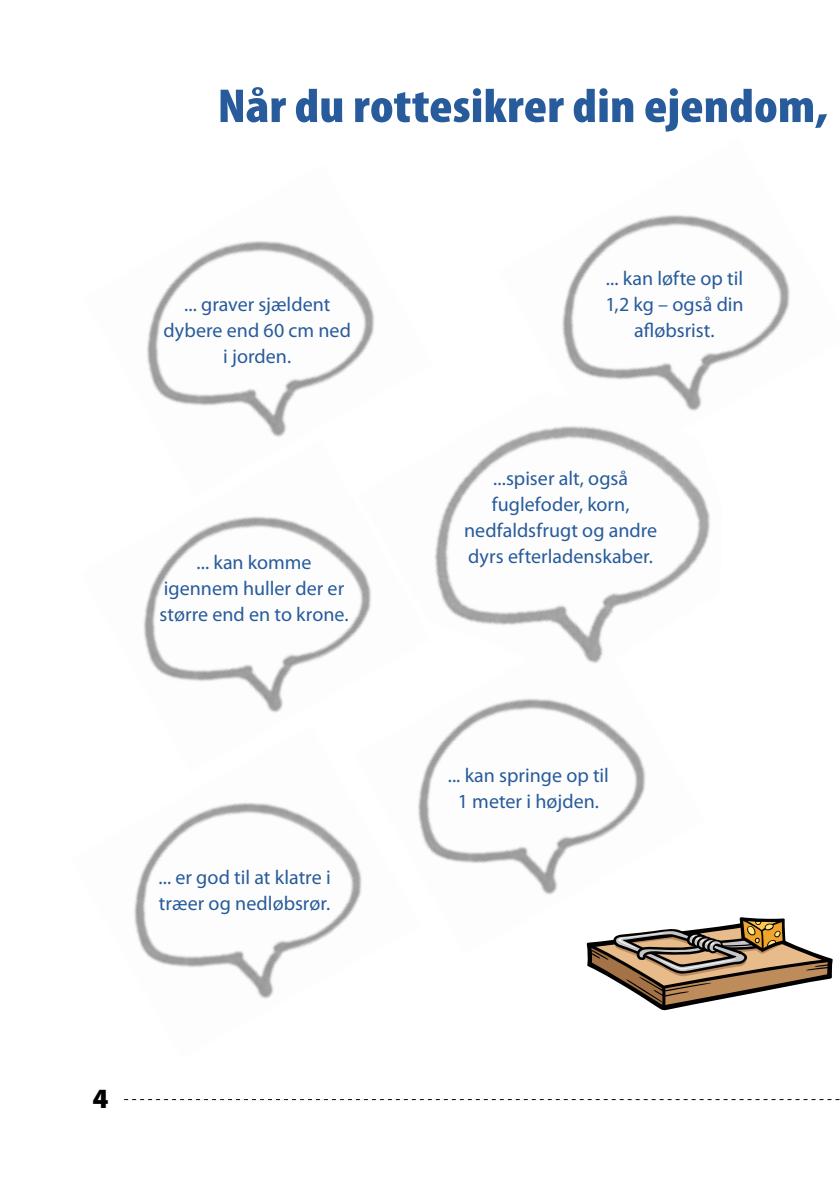
<style>
.page{position:relative;width:840px;height:1191px;background:#fff}
.page>*{position:absolute;margin:0;border:0;box-sizing:border-box;transform-origin:0 0}
.overskrift_2{font:900 condensed 48px "Myriad Pro";color:#275b9b;scale:1.1 1}
.t1{font:900 28px "Myriad Pro";color:#000}
.Brødtekst{font:20px/26px "Myriad Pro";color:#275b9b;text-align:center}
</style>
<div class="page">
<svg style="left:587px;top:917px;width:245px;height:93px"></svg>
<img style="left:146px;top:240px;width:229px;height:197px">
<img style="left:143px;top:516px;width:214px;height:197px">
<img style="left:562px;top:214px;width:228px;height:177px">
<img style="left:353px;top:622px;width:352px;height:332px">
<img style="left:134px;top:726px;width:287px;height:273px">
<img style="left:357px;top:391px;width:353px;height:293px">
<svg style="left:124px;top:1099px;width:715px;height:1px"></svg>
<h2 class="overskrift_2" style="left:217px;top:75px;width:556px">Når du rottesikrer din ejendom,</h2>
<p class="Brødtekst" style="left:163px;top:290px;width:189px">... graver sjældent dybere end 60 cm ned i jorden.</p>
<p class="Brødtekst" style="left:159px;top:549px;width:191px">... kan komme igennem huller der er større end en to krone.</p>
<p class="Brødtekst" style="left:158px;top:863px;width:174px;text-align:left">... er god til at klatre i træer og nedløbsrør.</p>
<p class="Brødtekst" style="left:605px;top:264px;width:140px">... kan løfte op til<br>1,2 kg – også din afløbsrist.</p>
<p class="Brødtekst" style="left:464px;top:465px;width:195px">...spiser alt, også fuglefoder, korn, nedfaldsfrugt og andre dyrs efterladenskaber.</p>
<p class="Brødtekst" style="left:447px;top:762px;width:163px">... kan springe op til<br>1 meter i højden.</p>
<h2 class="t1" style="left:92px;top:1082px;width:18px">4</h2>
</div>
